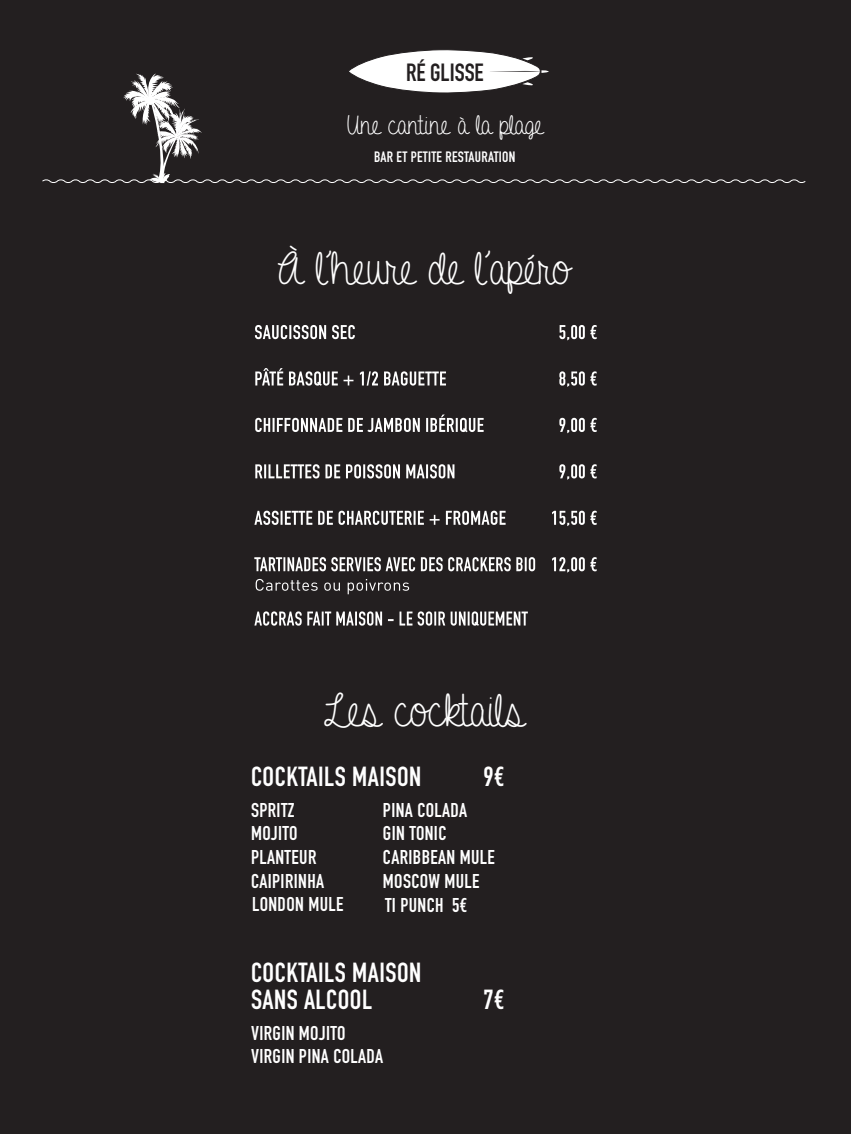
<style>
.page{position:relative;width:851px;height:1134px;background:#fff}
.page>*{position:absolute;margin:0;border:0;box-sizing:border-box;transform-origin:0 0}
.t1{font:46.3px "A Gentle Touch";color:#fff}
.t2{font:700 27.2px/26.9px "DIN Condensed";letter-spacing:.02em;color:#fff}
.t3{font:27.2px "A Gentle Touch";color:#fff}
.t4{font:700 24.5px "DIN Condensed";color:#231f20}
.t5{font:700 19.7px/23.6px "DIN Condensed";letter-spacing:.02em;color:#fff}
.t6{font:700 14.8px "DIN Condensed";letter-spacing:.02em;color:#fff}
</style>
<div class="page">
<div style="left:0;top:0;width:850px;height:1134px;background:#231f20"></div>
<svg style="left:42px;top:49px;width:764px;height:135px"></svg>
<svg style="left:254px;top:611px;width:273px;height:15px"></svg>
<svg style="left:255px;top:579px;width:154px;height:15px"></svg>
<svg style="left:254px;top:557px;width:342px;height:16px"></svg>
<svg style="left:254px;top:511px;width:342px;height:15px"></svg>
<svg style="left:255px;top:464px;width:341px;height:16px"></svg>
<svg style="left:255px;top:414px;width:341px;height:19px"></svg>
<svg style="left:255px;top:368px;width:341px;height:19px"></svg>
<svg style="left:255px;top:325px;width:341px;height:15px"></svg>
<p class="t4" style="left:406px;top:56px;width:79px">RÉ GLISSE</p>
<h2 class="t3" style="left:346px;top:110px;width:198px">Une cantine à la plage</h2>
<p class="t6" style="left:374px;top:147px;width:143px">BAR ET PETITE RESTAURATION</p>
<h1 class="t1" style="left:277px;top:244px;width:296px">À l’heure de l’apéro</h1>
<h1 class="t1" style="left:323px;top:686px;width:203px">Les cocktails</h1>
<h2 class="t2" style="left:251px;top:763px;width:172px">COCKTAILS MAISON</h2>
<h2 class="t2" style="left:483px;top:763px;width:22px">9€</h2>
<p class="t5" style="left:251px;top:798px;width:75px">SPRITZ<br>MOJITO<br>PLANTEUR<br>CAIPIRINHA</p>
<p class="t5" style="left:383px;top:798px;width:113px">PINA COLADA<br>GIN TONIC<br>CARIBBEAN MULE<br>MOSCOW MULE</p>
<p class="t5" style="left:252px;top:892px;width:93px">LONDON MULE</p>
<p class="t5" style="left:385px;top:893px;width:84px">TI PUNCH 5€</p>
<h2 class="t2" style="left:251px;top:959px;width:172px">COCKTAILS MAISON<br>SANS ALCOOL</h2>
<p class="t5" style="left:251px;top:1021px;width:134px">VIRGIN MOJITO<br>VIRGIN PINA COLADA</p>
<h2 class="t2" style="left:483px;top:986px;width:22px">7€</h2>
</div>
